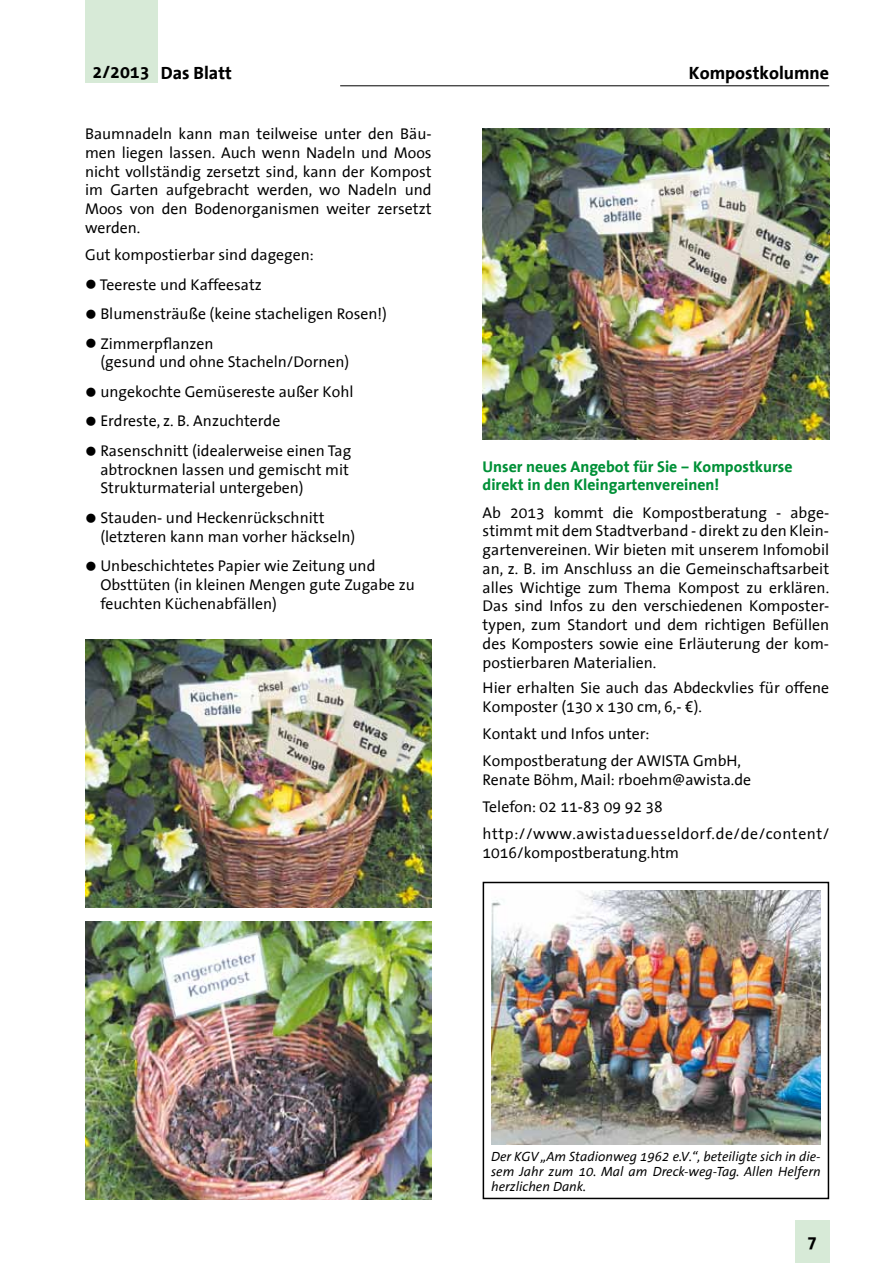
<style>
.page{position:relative;width:893px;height:1263px;background:#fff}
.page>*{position:absolute;margin:0;border:0;box-sizing:border-box;transform-origin:0 0}
.t1{font:700 18px "The Sans Office";color:#000}
.t2{font:15.75px/18.8px "The Sans Office";color:#000}
.t3{font:700 15.75px/18.8px "The Sans Office";color:#009037}
.t4{font:italic 13.5px/15px "The Sans Office";color:#000;text-align:justify}
</style>
<div class="page">
<div style="left:85px;top:0;width:72px;height:83px;background:#d7ead7"></div>
<div style="left:795px;top:1220px;width:34px;height:43px;background:#d7ead7"></div>
<hr style="left:340px;top:85px;width:489px;height:1px;background:#000">
<img style="left:85px;top:640px;width:347px;height:267px">
<img style="left:483px;top:129px;width:346px;height:310px">
<img style="left:85px;top:922px;width:347px;height:277px">
<div style="left:483px;top:882px;width:346px;height:317px;border:2px solid #000"></div>
<img style="left:491px;top:890px;width:330px;height:255px">
<p class="t1" style="left:93px;top:63px;width:141px">2/2013 Das Blatt</p>
<p class="t2" style="left:85px;top:125px;width:348px;text-align:justify">Baumnadeln kann man teilweise unter den Bäu&shy;men liegen lassen. Auch wenn Nadeln und Moos nicht vollständig zersetzt sind, kann der Kompost im Garten aufgebracht werden, wo Nadeln und Moos von den Bodenorganismen weiter zersetzt werden.</p>
<p class="t2" style="left:85px;top:246px;width:230px">Gut kompostierbar sind dagegen:</p>
<p class="t2" style="left:85px;top:276px;width:178px">● Teereste und Kaffeesatz</p>
<p class="t2" style="left:85px;top:305px;width:303px">● Blumensträuße (keine stacheligen Rosen!)</p>
<p class="t2" style="left:100px;top:335px;width:251px;text-indent:-15px">● Zimmerpflanzen<br>(gesund und ohne Stacheln/Dornen)</p>
<p class="t2" style="left:85px;top:383px;width:270px">● ungekochte Gemüsereste außer Kohl</p>
<p class="t2" style="left:85px;top:412px;width:197px">● Erdreste, z. B. Anzuchterde</p>
<p class="t2" style="left:100px;top:442px;width:253px;text-indent:-15px">● Rasenschnitt (idealerweise einen Tag abtrocknen lassen und gemischt mit<br>Strukturmaterial untergeben)</p>
<p class="t2" style="left:100px;top:509px;width:257px;text-indent:-15px">● Stauden- und Heckenrückschnitt (letzteren kann man vorher häckseln)</p>
<p class="t2" style="left:100px;top:557px;width:316px;text-indent:-15px">● Unbeschichtetes Papier wie Zeitung und<br>Obsttüten (in kleinen Mengen gute Zugabe zu feuchten Küchenabfällen)</p>
<p class="t1" style="left:689px;top:63px;width:142px">Kompostkolumne</p>
<p class="t3" style="left:483px;top:457px;width:311px">Unser neues Angebot für Sie – Kompostkurse direkt in den Kleingartenvereinen!</p>
<p class="t2" style="left:483px;top:504px;width:348px;text-align:justify">Ab 2013 kommt die Kompostberatung - abge&shy;stimmt mit dem Stadtverband - direkt zu den Klein&shy;gartenvereinen. Wir bieten mit unserem Infomobil an, z. B. im Anschluss an die Gemeinschaftsarbeit alles Wichtige zum Thema Kompost zu erklären.<br>Das sind Infos zu den verschiedenen Komposter&shy;typen, zum Standort und dem richtigen Befüllen des Komposters sowie eine Erläuterung der kom&shy;postierbaren Materialien.</p>
<p class="t2" style="left:483px;top:679px;width:348px">Hier erhalten Sie auch das Abdeckvlies für offene<br>Komposter (130 x 130 cm, 6,- €).</p>
<p class="t2" style="left:483px;top:720px;width:260px;line-height:27.3px">Kontakt und Infos unter:<br>Kompostberatung der AWISTA GmbH,</p>
<p class="t2" style="left:483px;top:766px;width:348px;line-height:27.3px">Renate Böhm, Mail: rboehm@awista.de<br>Telefon: 02 11-83 09 92 38 http://www.awistaduesseldorf.de/de/content/</p>
<p class="t2" style="left:483px;top:844px;width:198px">1016/kompostberatung.htm</p>
<p class="t4" style="left:491px;top:1150px;width:331px">Der KGV „Am Stadionweg 1962 e.V.“, beteiligte sich in die&shy;sem Jahr zum 10. Mal am Dreck-weg-Tag. Allen Helfern herzlichen Dank.</p>
<p class="t1" style="left:807px;top:1233px;width:11px">7</p>
</div>
